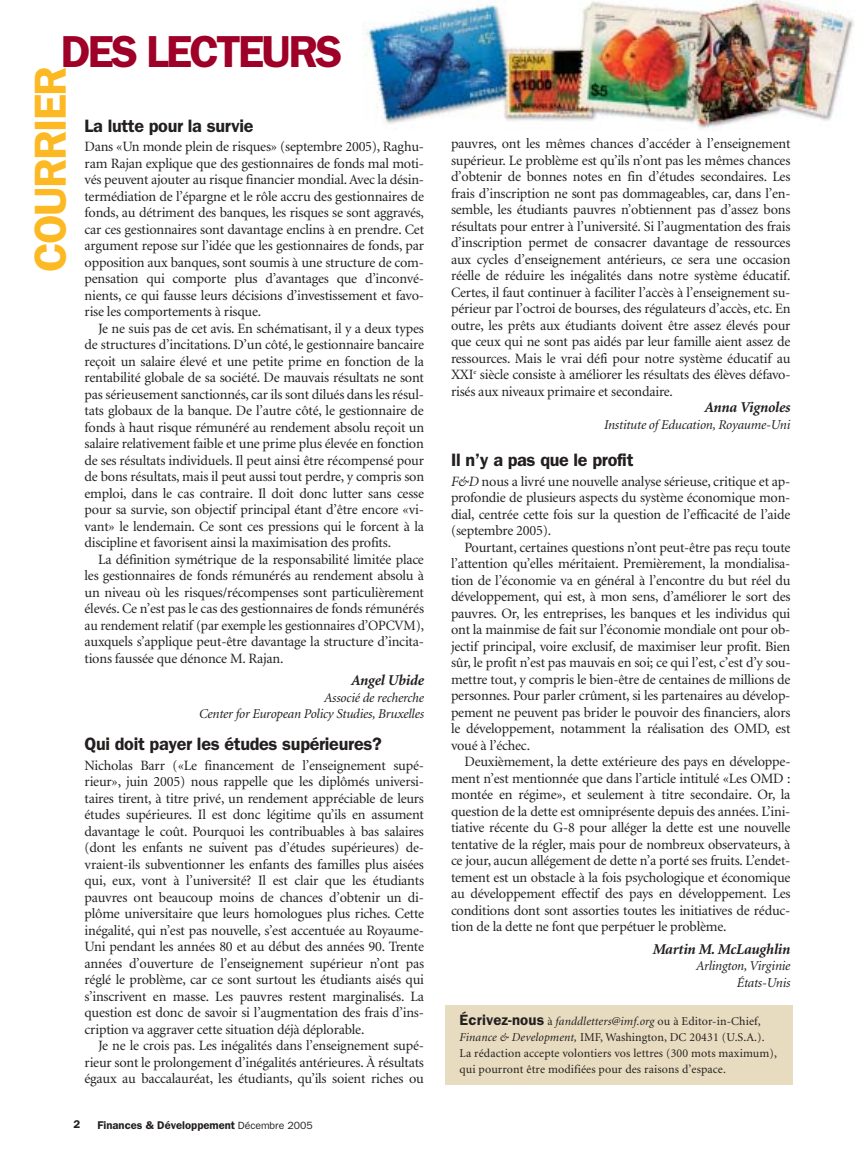
<style>
.page{position:relative;width:864px;height:1164px;background:#fff}
.page>*{position:absolute;margin:0;border:0;box-sizing:border-box;transform-origin:0 0}
.t1{font:600 45px "Franklin Gothic";letter-spacing:-.06em;color:#9e0028}
.t2{font:600 45px "Franklin Gothic";letter-spacing:-.035em;color:#fdb923}
.t3{font:600 18px "Franklin Gothic";letter-spacing:-.02em;color:#231f1f}
.t4{font:italic 700 15px "Minion";letter-spacing:-.015em;color:#231f1f}
.t5{font:14.25px/16.5px "Minion";letter-spacing:-.015em;color:#231f1f;text-align:justify}
.t6{font:italic 13.5px/16.5px "Minion";letter-spacing:-.015em;color:#231f1f;text-align:right}
.t7{font:12px/15.8px "Minion";letter-spacing:.01em;color:#231f1f}
.t8{font:600 11.25px "Franklin Gothic";color:#231f1f}
.s1{font-weight:400;font-size:10.5px}
.s2{font-style:italic}
.s3{font-family:"Franklin Gothic";font-weight:600;font-size:15px}
</style>
<div class="page">
<img style="left:362px;top:0;width:492px;height:130px">
<div style="left:445px;top:1006px;width:347px;height:79px;background:#e7dbc0"></div>
<h1 class="t1" style="left:61px;top:37px;width:283px">DES LECTEURS</h1>
<h1 class="t2" style="left:35px;top:272px;width:208px;rotate:-90deg">COURRIER</h1>
<p class="t3" style="left:85px;top:119px;width:171px">La lutte pour la survie</p>
<p class="t5" style="left:85px;top:139px;width:341px">Dans «Un monde plein de risques» (septembre 2005), Raghu&shy;ram Rajan explique que des gestionnaires de fonds mal moti&shy;vés peuvent ajouter au risque financier mondial. Avec la désin&shy;termédiation de l’épargne et le rôle accru des gestionnaires de fonds, au détriment des banques, les risques se sont aggravés, car ces gestionnaires sont davantage enclins à en prendre. Cet argument repose sur l’idée que les gestionnaires de fonds, par opposition aux banques, sont soumis à une structure de com&shy;pensation qui comporte plus d’avantages que d’inconvé&shy;nients, ce qui fausse leurs décisions d’investissement et favo&shy;rise les comportements à risque.</p>
<p class="t5" style="left:85px;top:321px;width:341px;text-indent:14px">Je ne suis pas de cet avis. En schématisant, il y a deux types de structures d’incitations. D’un côté, le gestionnaire bancaire reçoit un salaire élevé et une petite prime en fonction de la rentabilité globale de sa société. De mauvais résultats ne sont pas sérieusement sanctionnés, car ils sont dilués dans les résul&shy;tats globaux de la banque. De l’autre côté, le gestionnaire de fonds à haut risque rémunéré au rendement absolu reçoit un salaire relativement faible et une prime plus élevée en fonction de ses résultats individuels. Il peut ainsi être récompensé pour de bons résultats, mais il peut aussi tout perdre, y compris son emploi, dans le cas contraire. Il doit donc lutter sans cesse pour sa survie, son objectif principal étant d’être encore «vi&shy;vant» le lendemain. Ce sont ces pressions qui le forcent à la discipline et favorisent ainsi la maximisation des profits.</p>
<p class="t5" style="left:85px;top:552px;width:341px;text-indent:14px">La définition symétrique de la responsabilité limitée place les gestionnaires de fonds rémunérés au rendement absolu à un niveau où les risques/récompenses sont particulièrement élevés. Ce n’est pas le cas des gestionnaires de fonds rémunérés au rendement relatif (par exemple les gestionnaires d’OPCVM), auxquels s’applique peut-être davantage la structure d’incita&shy;tions faussée que dénonce M. Rajan.</p>
<p class="t4" style="left:351px;top:674px;width:74px">Angel Ubide</p>
<p class="t6" style="left:199px;top:690px;width:226px">Associé de recherche<br>Center for European Policy Studies, Bruxelles</p>
<p class="t3" style="left:85px;top:738px;width:299px">Qui doit payer les études supérieures?</p>
<p class="t5" style="left:85px;top:758px;width:341px">Nicholas Barr («Le financement de l’enseignement supé&shy;rieur», juin 2005) nous rappelle que les diplômés universi&shy;taires tirent, à titre privé, un rendement appréciable de leurs études supérieures. Il est donc légitime qu’ils en assument davantage le coût. Pourquoi les contribuables à bas salaires (dont les enfants ne suivent pas d’études supérieures) de&shy;vraient-ils subventionner les enfants des familles plus aisées qui, eux, vont à l’université? Il est clair que les étudiants pauvres ont beaucoup moins de chances d’obtenir un di&shy;plôme universitaire que leurs homologues plus riches. Cette inégalité, qui n’est pas nouvelle, s’est accentuée au Royaume-Uni pendant les années 80 et au début des années 90. Trente années d’ouverture de l’enseignement supérieur n’ont pas réglé le problème, car ce sont surtout les étudiants aisés qui s’inscrivent en masse. Les pauvres restent marginalisés. La question est donc de savoir si l’augmentation des frais d’ins&shy;cription va aggraver cette situation déjà déplorable.</p>
<p class="t5" style="left:85px;top:1039px;width:341px;text-indent:14px">Je ne le crois pas. Les inégalités dans l’enseignement supé&shy;rieur sont le prolongement d’inégalités antérieures. À résultats égaux au baccalauréat, les étudiants, qu’ils soient riches ou</p>
<p class="t8" style="left:74px;top:1121px;width:8px">2</p>
<p class="t8" style="left:98px;top:1121px;width:217px">Finances &amp; Développement <span class="s1">Décembre 2005</span></p>
<p class="t5" style="left:451px;top:137px;width:341px">pauvres, ont les mêmes chances d’accéder à l’enseignement supérieur. Le problème est qu’ils n’ont pas les mêmes chances d’obtenir de bonnes notes en fin d’études secondaires. Les frais d’inscription ne sont pas dommageables, car, dans l’en&shy;semble, les étudiants pauvres n’obtiennent pas d’assez bons résultats pour entrer à l’université. Si l’augmentation des frais d’inscription permet de consacrer davantage de ressources aux cycles d’enseignement antérieurs, ce sera une occasion réelle de réduire les inégalités dans notre système éducatif.<br>Certes, il faut continuer à faciliter l’accès à l’enseignement su&shy;périeur par l’octroi de bourses, des régulateurs d’accès, etc. En outre, les prêts aux étudiants doivent être assez élevés pour que ceux qui ne sont pas aidés par leur famille aient assez de ressources. Mais le vrai défi pour notre système éducatif au XXI<sup>e</sup> siècle consiste à améliorer les résultats des élèves défavo&shy;risés aux niveaux primaire et secondaire.</p>
<p class="t4" style="left:705px;top:402px;width:87px">Anna Vignoles</p>
<p class="t6" style="left:604px;top:418px;width:188px">Institute of Education, Royaume-Uni</p>
<p class="t3" style="left:451px;top:454px;width:184px">Il n’y a pas que le profit</p>
<p class="t5" style="left:451px;top:474px;width:341px"><span class="s2">F&amp;D</span> nous a livré une nouvelle analyse sérieuse, critique et ap&shy;profondie de plusieurs aspects du système économique mon&shy;dial, centrée cette fois sur la question de l’efficacité de l’aide (septembre 2005).</p>
<p class="t5" style="left:451px;top:540px;width:341px;text-indent:13px">Pourtant, certaines questions n’ont peut-être pas reçu toute l’attention qu’elles méritaient. Premièrement, la mondialisa&shy;tion de l’économie va en général à l’encontre du but réel du développement, qui est, à mon sens, d’améliorer le sort des pauvres. Or, les entreprises, les banques et les individus qui ont la mainmise de fait sur l’économie mondiale ont pour ob&shy;jectif principal, voire exclusif, de maximiser leur profit. Bien sûr, le profit n’est pas mauvais en soi; ce qui l’est, c’est d’y sou&shy;mettre tout, y compris le bien-être de centaines de millions de personnes. Pour parler crûment, si les partenaires au dévelop&shy;pement ne peuvent pas brider le pouvoir des financiers, alors le développement, notamment la réalisation des OMD, est voué à l’échec.</p>
<p class="t5" style="left:451px;top:755px;width:341px;text-indent:14px">Deuxièmement, la dette extérieure des pays en développe&shy;ment n’est mentionnée que dans l’article intitulé «Les OMD : montée en régime», et seulement à titre secondaire. Or, la question de la dette est omniprésente depuis des années. L’ini&shy;tiative récente du G-8 pour alléger la dette est une nouvelle tentative de la régler, mais pour de nombreux observateurs, à ce jour, aucun allégement de dette n’a porté ses fruits. L’endet&shy;tement est un obstacle à la fois psychologique et économique au développement effectif des pays en développement. Les conditions dont sont assorties toutes les initiatives de réduc&shy;tion de la dette ne font que perpétuer le problème.</p>
<p class="t4" style="left:653px;top:943px;width:139px">Martin M. McLaughlin</p>
<p class="t6" style="left:696px;top:959px;width:96px">Arlington, Virginie<br>États-Unis</p>
<p class="t7" style="left:460px;top:1015px;width:319px"><span class="s3">Écrivez-nous</span> à <span class="s2">fanddletters@imf.org</span> ou à Editor-in-Chief, <span class="s2">Finance &amp; Development,</span> IMF, Washington, DC 20431 (U.S.A.).<br>La rédaction accepte volontiers vos lettres (300 mots maximum), qui pourront être modifiées pour des raisons d’espace.</p>
</div>
